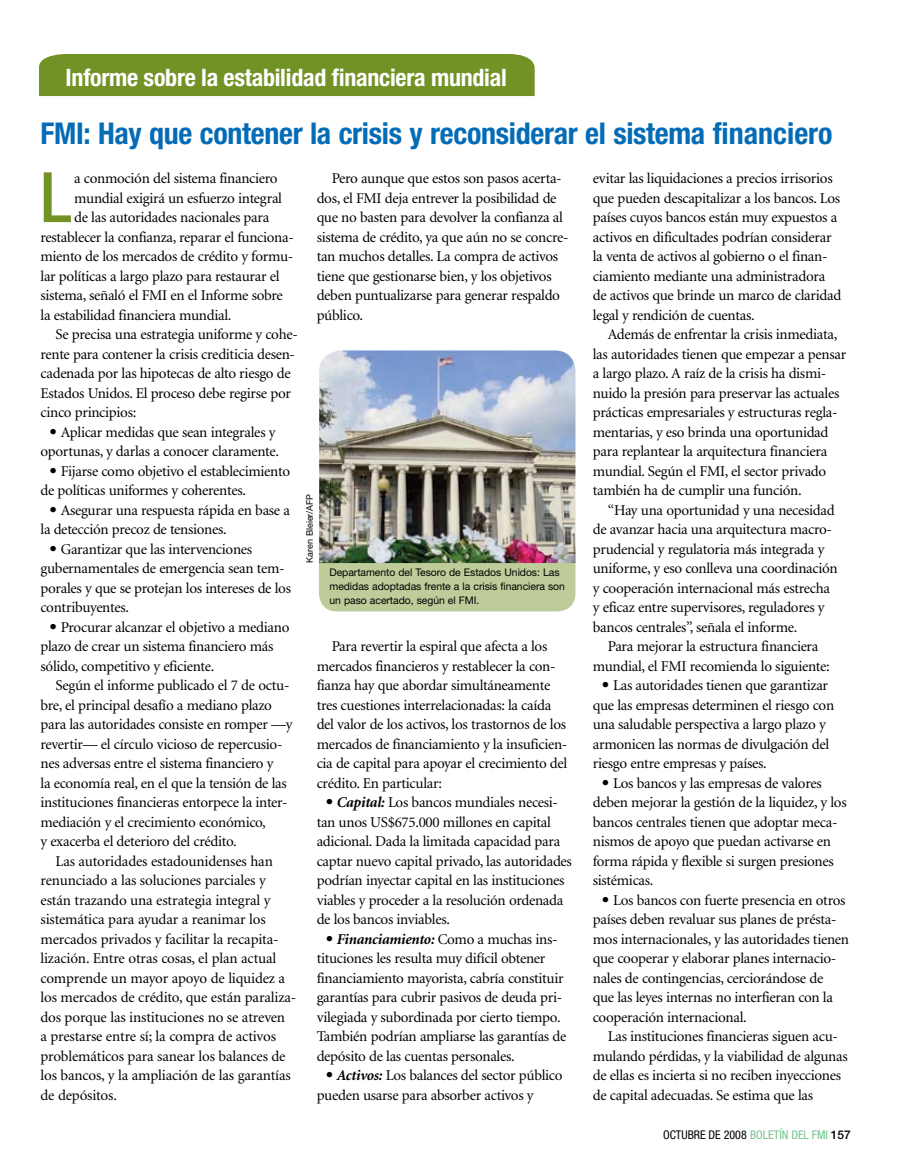
<style>
.page{position:relative;width:905px;height:1175px;background:#fff}
.page>*{position:absolute;margin:0;border:0;box-sizing:border-box;transform-origin:0 0}
.t1{font:500 condensed 69.6px "Helvetica Neue";color:#729225}
.t2{font:700 condensed 30px "Helvetica Neue";letter-spacing:-.01em;color:#046cb6}
.t3{font:700 condensed 24px "Helvetica Neue";letter-spacing:-.01em;color:#fff}
.t4{font:15px/19.5px "Minion";letter-spacing:-.02em;color:#000}
.t5{font:condensed 12px "Helvetica Neue";color:#000}
.t6{font:10.5px/14.2px "Helvetica Neue";letter-spacing:-.005em;color:#000}
.t7{font:9px "Helvetica Neue";color:#000}
.s1{color:#73c48e}
.s2{font-weight:500;font-stretch:normal}
.s3{font-weight:700;font-style:italic}
</style>
<div class="page">
<div style="left:39px;top:54px;width:495px;height:42px;background:#729225"></div>
<div style="left:319px;top:521px;width:256px;height:90px;background:#bdcc99;border-radius:18px"></div>
<img style="left:319px;top:351px;width:256px;height:212px">
<h3 class="t3" style="left:66px;top:63px;width:443px">Informe sobre la estabilidad financiera mundial</h3>
<h2 class="t2" style="left:40px;top:115px;width:793px">FMI: Hay que contener la crisis y reconsiderar el sistema financiero</h2>
<h1 class="t1" style="left:40px;top:156px;width:32px">L</h1>
<p class="t4" style="left:74px;top:169px;width:205px">a conmoción del sistema financiero</p>
<p class="t4" style="left:592px;top:169px;width:250px">evitar las liquidaciones a precios irrisorios que pueden descapitalizar a los bancos. Los países cuyos bancos están muy expuestos a activos en dificultades podrían considerar la venta de activos al gobierno o el finan&shy;ciamiento mediante una administradora de activos que brinde un marco de claridad legal y rendición de cuentas.</p>
<p class="t4" style="left:592px;top:325px;width:255px;text-indent:15px">Además de enfrentar la crisis inmediata, las autoridades tienen que empezar a pensar a largo plazo. A raíz de la crisis ha dismi&shy;nuido la presión para preservar las actuales prácticas empresariales y estructuras regla&shy;mentarias, y eso brinda una oportunidad para replantear la arquitectura financiera mundial. Según el FMI, el sector privado también ha de cumplir una función.</p>
<p class="t4" style="left:592px;top:501px;width:246px;text-indent:15px">“Hay una oportunidad y una necesidad de avanzar hacia una arquitectura macro&shy;prudencial y regulatoria más integrada y uniforme, y eso conlleva una coordinación y cooperación internacional más estrecha y eficaz entre supervisores, reguladores y bancos centrales”, señala el informe.</p>
<p class="t4" style="left:592px;top:637px;width:238px;text-align:center">Para mejorar la estructura financiera mundial, el FMI recomienda lo siguiente:</p>
<p class="t4" style="left:592px;top:676px;width:243px;text-indent:9px">• Las autoridades tienen que garantizar que las empresas determinen el riesgo con una saludable perspectiva a largo plazo y armonicen las normas de divulgación del riesgo entre empresas y países.</p>
<p class="t4" style="left:592px;top:774px;width:255px;text-indent:9px">• Los bancos y las empresas de valores deben mejorar la gestión de la liquidez, y los bancos centrales tienen que adoptar meca&shy;nismos de apoyo que puedan activarse en forma rápida y flexible si surgen presiones sistémicas.</p>
<p class="t4" style="left:592px;top:891px;width:258px;text-indent:9px">• Los bancos con fuerte presencia en otros países deben revaluar sus planes de présta&shy;mos internacionales, y las autoridades tienen que cooperar y elaborar planes internacio&shy;nales de contingencias, cerciorándose de<br>que las leyes internas no interfieran con la cooperación internacional.</p>
<p class="t4" style="left:592px;top:1027px;width:256px;text-indent:15px">Las instituciones financieras siguen acu&shy;mulando pérdidas, y la viabilidad de algunas de ellas es incierta si no reciben inyecciones de capital adecuadas. Se estima que las</p>
<p class="t5" style="left:663px;top:1127px;width:189px">OCTUBRE DE 2008 <span class="s1">BOLETÍN DEL FMI</span> <span class="s2">157</span></p>
<p class="t4" style="left:316px;top:169px;width:253px;text-indent:15px">Pero aunque que estos son pasos acerta&shy;dos, el FMI deja entrever la posibilidad de que no basten para devolver la confianza al sistema de crédito, ya que aún no se concre&shy;tan muchos detalles. La compra de activos tiene que gestionarse bien, y los objetivos deben puntualizarse para generar respaldo público.</p>
<p class="t4" style="left:74px;top:189px;width:209px">mundial exigirá un esfuerzo integral</p>
<p class="t4" style="left:74px;top:208px;width:197px">de las autoridades nacionales para</p>
<p class="t4" style="left:40px;top:228px;width:255px">restablecer la confianza, reparar el funciona-</p>
<p class="t4" style="left:40px;top:247px;width:254px">miento de los mercados de crédito y formu-</p>
<p class="t4" style="left:40px;top:267px;width:241px">lar políticas a largo plazo para restaurar el</p>
<p class="t4" style="left:40px;top:286px;width:244px">sistema, señaló el FMI en el Informe sobre</p>
<p class="t4" style="left:40px;top:306px;width:192px">la estabilidad financiera mundial.</p>
<p class="t4" style="left:56px;top:325px;width:244px">Se precisa una estrategia uniforme y cohe-</p>
<p class="t4" style="left:40px;top:345px;width:256px">rente para contener la crisis crediticia desen-</p>
<p class="t4" style="left:40px;top:364px;width:252px">cadenada por las hipotecas de alto riesgo de</p>
<p class="t4" style="left:40px;top:384px;width:252px">Estados Unidos. El proceso debe regirse por</p>
<p class="t4" style="left:40px;top:403px;width:97px">cinco principios:</p>
<p class="t4" style="left:40px;top:423px;width:240px;text-align:center">• Aplicar medidas que sean integrales y oportunas, y darlas a conocer claramente.</p>
<p class="t4" style="left:40px;top:462px;width:251px;text-indent:9px">• Fijarse como objetivo el establecimiento de políticas uniformes y coherentes.</p>
<p class="t4" style="left:40px;top:501px;width:251px;text-indent:9px">• Asegurar una respuesta rápida en base a la detección precoz de tensiones.</p>
<p class="t4" style="left:40px;top:540px;width:252px;text-indent:9px">• Garantizar que las intervenciones gubernamentales de emergencia sean tem&shy;porales y que se protejan los intereses de los contribuyentes.</p>
<p class="t4" style="left:40px;top:618px;width:250px;text-indent:9px">• Procurar alcanzar el objetivo a mediano plazo de crear un sistema financiero más sólido, competitivo y eficiente.</p>
<p class="t4" style="left:40px;top:676px;width:253px;text-indent:15px">Según el informe publicado el 7 de octu&shy;bre, el principal desafío a mediano plazo para las autoridades consiste en romper —y revertir— el círculo vicioso de repercusio&shy;nes adversas entre el sistema financiero y<br>la economía real, en el que la tensión de las instituciones financieras entorpece la inter&shy;mediación y el crecimiento económico,<br>y exacerba el deterioro del crédito.</p>
<p class="t4" style="left:40px;top:852px;width:257px;text-indent:15px">Las autoridades estadounidenses han renunciado a las soluciones parciales y están trazando una estrategia integral y sistemática para ayudar a reanimar los mercados privados y facilitar la recapita&shy;lización. Entre otras cosas, el plan actual comprende un mayor apoyo de liquidez a los mercados de crédito, que están paraliza&shy;dos porque las instituciones no se atreven<br>a prestarse entre sí; la compra de activos problemáticos para sanear los balances de los bancos, y la ampliación de las garantías de depósitos.</p>
<p class="t7" style="left:304px;top:562px;width:70px;rotate:-90deg">Karen Bleier/AFP</p>
<p class="t6" style="left:329px;top:564px;width:237px">Departamento del Tesoro de Estados Unidos: Las medidas adoptadas frente a la crisis financiera son un paso acertado, según el FMI.</p>
<p class="t4" style="left:316px;top:637px;width:252px;text-indent:15px">Para revertir la espiral que afecta a los mercados financieros y restablecer la con&shy;fianza hay que abordar simultáneamente tres cuestiones interrelacionadas: la caída del valor de los activos, los trastornos de los mercados de financiamiento y la insuficien&shy;cia de capital para apoyar el crecimiento del crédito. En particular:</p>
<p class="t4" style="left:316px;top:793px;width:257px;text-indent:9px">• <span class="s3">Capital:</span> Los bancos mundiales necesi&shy;tan unos US$675.000 millones en capital adicional. Dada la limitada capacidad para captar nuevo capital privado, las autoridades podrían inyectar capital en las instituciones viables y proceder a la resolución ordenada de los bancos inviables.</p>
<p class="t4" style="left:316px;top:930px;width:251px;text-indent:9px">• <span class="s3">Financiamiento:</span> Como a muchas ins&shy;tituciones les resulta muy difícil obtener financiamiento mayorista, cabría constituir garantías para cubrir pasivos de deuda pri&shy;vilegiada y subordinada por cierto tiempo.<br>También podrían ampliarse las garantías de depósito de las cuentas personales.</p>
<p class="t4" style="left:316px;top:1066px;width:247px;text-indent:9px">• <span class="s3">Activos:</span> Los balances del sector público pueden usarse para absorber activos y</p>
</div>
